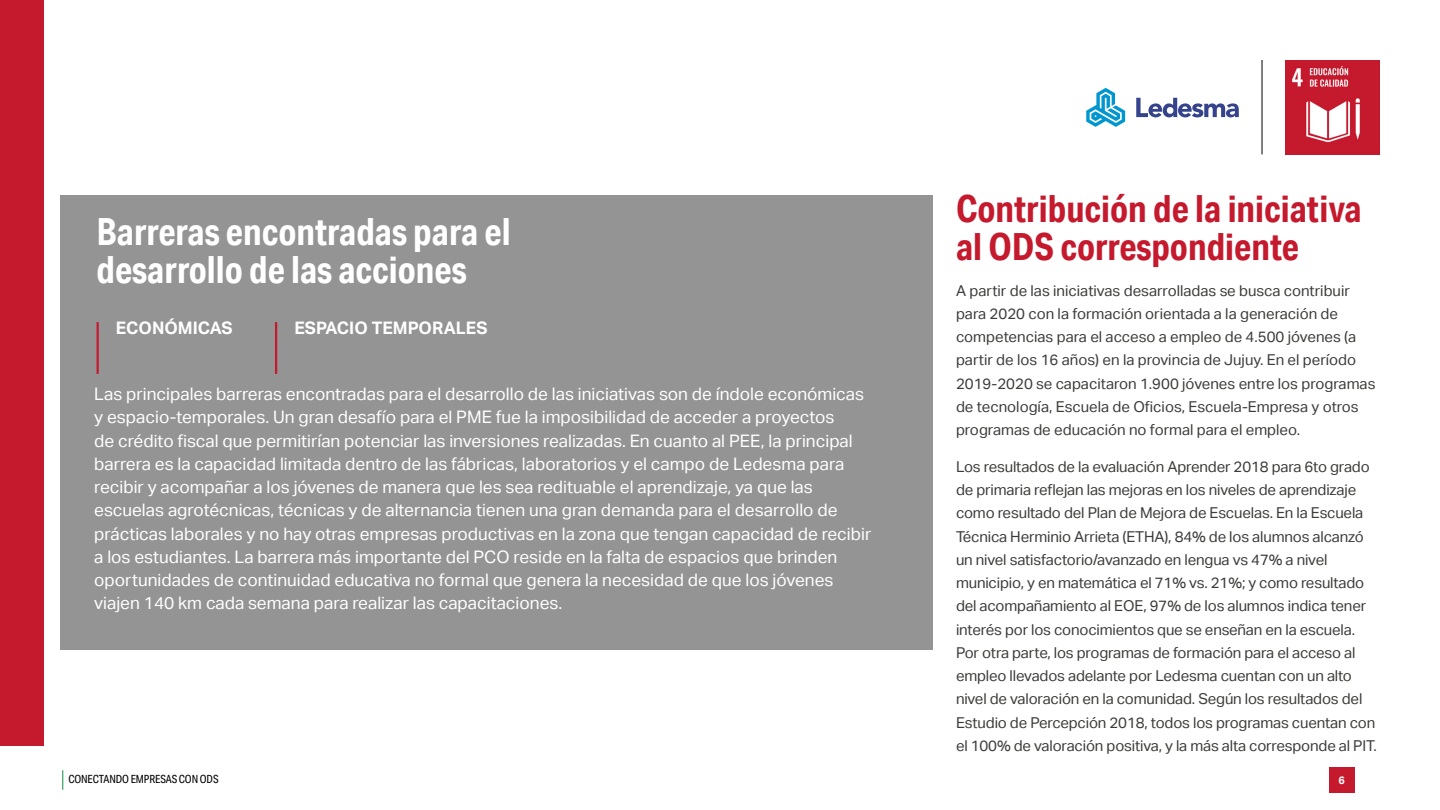
<style>
.page{position:relative;width:1440px;height:810px;background:#fff}
.page>*{position:absolute;margin:0;border:0;box-sizing:border-box;transform-origin:0 0}
.t1{font:700 37.5px/38.2px "Aktiv Grotesk Cd";color:#fff}
.t2{font:700 37.5px/38.2px "Aktiv Grotesk Cd";color:#c5192d}
.t3{font:17.25px/23.2px "Aktiv Grotesk";color:#fff}
.t4{font:700 17.25px "Aktiv Grotesk";color:#fff}
.t5{font:15px/23.2px "Aktiv Grotesk";letter-spacing:-.01em;color:#3c3c3b}
.t6{font:11.25px "Aktiv Grotesk Cd";letter-spacing:-.01em;color:#000}
.t7{font:700 10.88px "Aktiv Grotesk";color:#fff}
</style>
<div class="page">
<svg style="left:62px;top:770px;width:1px;height:20px"></svg>
<div style="left:1329px;top:767px;width:25px;height:26px;background:#c5192d"></div>
<img style="left:1285px;top:60px;width:95px;height:95px">
<hr style="left:1262px;top:60px;width:1px;height:94px;background:#000">
<svg style="left:1086px;top:88px;width:39px;height:39px"></svg>
<svg style="left:1136px;top:98px;width:103px;height:19px"></svg>
<div style="left:0;top:0;width:44px;height:746px;background:#c5192d"></div>
<div style="left:60px;top:195px;width:872px;height:454px;background:#949494"></div>
<hr style="left:97px;top:322px;width:2px;height:52px;background:#c5192d">
<hr style="left:275px;top:322px;width:2px;height:52px;background:#c5192d">
<p class="t1" style="left:97px;top:212px;width:416px">Barreras encontradas para el desarrollo de las acciones</p>
<p class="t4" style="left:116px;top:318px;width:118px">ECONÓMICAS</p>
<p class="t4" style="left:294px;top:318px;width:195px">ESPACIO TEMPORALES</p>
<p class="t3" style="left:94px;top:383px;width:779px">Las principales barreras encontradas para el desarrollo de las iniciativas son de índole económicas y espacio-temporales. Un gran desafío para el PME fue la imposibilidad de acceder a proyectos<br>de crédito fiscal que permitirían potenciar las inversiones realizadas. En cuanto al PEE, la principal barrera es la capacidad limitada dentro de las fábricas, laboratorios y el campo de Ledesma para recibir y acompañar a los jóvenes de manera que les sea redituable el aprendizaje, ya que las escuelas agrotécnicas, técnicas y de alternancia tienen una gran demanda para el desarrollo de prácticas laborales y no hay otras empresas productivas en la zona que tengan capacidad de recibir a los estudiantes. La barrera más importante del PCO reside en la falta de espacios que brinden oportunidades de continuidad educativa no formal que genera la necesidad de que los jóvenes viajen 140 km cada semana para realizar las capacitaciones.</p>
<p class="t2" style="left:956px;top:189px;width:407px">Contribución de la iniciativa al ODS correspondiente</p>
<p class="t5" style="left:956px;top:279px;width:421px">A partir de las iniciativas desarrolladas se busca contribuir para 2020 con la formación orientada a la generación de competencias para el acceso a empleo de 4.500 jóvenes (a partir de los 16 años) en la provincia de Jujuy. En el período 2019-2020 se capacitaron 1.900 jóvenes entre los programas de tecnología, Escuela de Oficios, Escuela-Empresa y otros programas de educación no formal para el empleo.</p>
<p class="t5" style="left:956px;top:455px;width:422px">Los resultados de la evaluación Aprender 2018 para 6to grado de primaria reflejan las mejoras en los niveles de aprendizaje como resultado del Plan de Mejora de Escuelas. En la Escuela Técnica Herminio Arrieta (ETHA), 84% de los alumnos alcanzó un nivel satisfactorio/avanzado en lengua vs 47% a nivel municipio, y en matemática el 71% vs. 21%; y como resultado del acompañamiento al EOE, 97% de los alumnos indica tener interés por los conocimientos que se enseñan en la escuela.<br>Por otra parte, los programas de formación para el acceso al empleo llevados adelante por Ledesma cuentan con un alto nivel de valoración en la comunidad. Según los resultados del Estudio de Percepción 2018, todos los programas cuentan con el 100% de valoración positiva, y la más alta corresponde al PIT.</p>
<p class="t6" style="left:68px;top:773px;width:152px">CONECTANDO EMPRESAS CON ODS</p>
<p class="t7" style="left:1338px;top:774px;width:8px">6</p>
</div>
